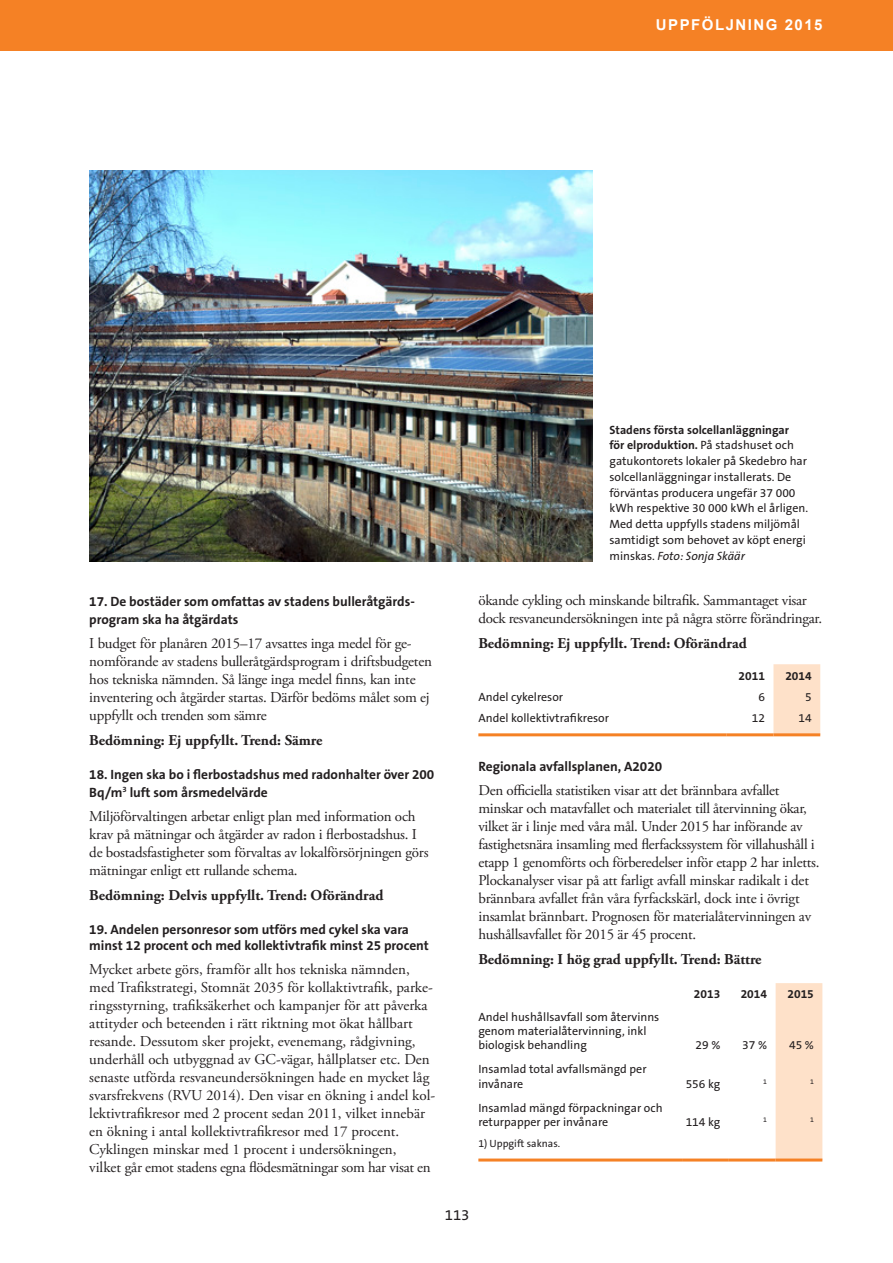
<style>
.page{position:relative;width:893px;height:1263px;background:#fff}
.page>*{position:absolute;margin:0;border:0;box-sizing:border-box;transform-origin:0 0}
.Brödtext{font:15px/18px "Adobe Garamond Pro";letter-spacing:-.015em;color:#231f20}
.Brödtext-2{font:700 15px "Adobe Garamond Pro";color:#231f20}
.t1{font:700 15px "Arial";letter-spacing:.1em;color:#fff}
.t2{font:15px "The Sans B5 Plain";color:#231f20}
.Mellanrubr_2_sv{font:700 13.5px/18px "The Sans B7";color:#231f20}
.Bildtext{font:12px/15.8px "The Sans B5 Plain";color:#231f20}
.Brödtext_Vänsterjust{font:12px/14.4px "The Sans B5 Plain";color:#231f20}
.Brödtext_högerjuster{font:12px "The Sans B5 Plain";color:#231f20}
.Brödtext_högerjuster-2{font:700 12px "The Sans B7";color:#231f20}
.Brödtext_Vänsterjust-2{font:10.5px "The Sans B5 Plain";color:#231f20}
.Brödtext_högerjuster-3{font:7.05px "The Sans B5 Plain";color:#231f20}
.s1{font-family:"The Sans B7";font-weight:700}
.s2{font-style:italic}
</style>
<div class="page">
<div style="left:0;top:0;width:893px;height:51px;background:#f58125"></div>
<div style="left:773px;top:664px;width:47px;height:69px;background:#fee1c9"></div>
<hr style="left:478px;top:733px;width:249px;height:3px;background:#f58125">
<hr style="left:727px;top:733px;width:46px;height:3px;background:#f58125">
<hr style="left:773px;top:733px;width:47px;height:3px;background:#f58125">
<div style="left:775px;top:983px;width:47px;height:175px;background:#fee1c9"></div>
<hr style="left:478px;top:1158px;width:204px;height:3px;background:#f58125">
<hr style="left:682px;top:1158px;width:47px;height:3px;background:#f58125">
<hr style="left:729px;top:1158px;width:47px;height:3px;background:#f58125">
<hr style="left:776px;top:1158px;width:46px;height:3px;background:#f58125">
<img style="left:89px;top:170px;width:503px;height:391px">
<p class="t1" style="left:656px;top:15px;width:168px">UPPFÖLJNING 2015</p>
<p class="Mellanrubr_2_sv" style="left:89px;top:593px;width:327px">17. De bostäder som omfattas av stadens bulleråtgärds&shy;program ska ha åtgärdats</p>
<p class="Brödtext" style="left:89px;top:635px;width:344px">I budget för planåren 2015–17 avsattes inga medel för ge&shy;nomförande av stadens bulleråtgärdsprogram i driftsbudgeten hos tekniska nämnden. Så länge inga medel finns, kan inte inventering och åtgärder startas. Därför bedöms målet som ej uppfyllt och trenden som sämre</p>
<p class="Brödtext-2" style="left:89px;top:731px;width:235px">Bedömning: Ej uppfyllt. Trend: Sämre</p>
<p class="Mellanrubr_2_sv" style="left:89px;top:766px;width:347px">18. Ingen ska bo i flerbostadshus med radonhalter över 200<br>Bq/m<sup>3</sup> luft som årsmedelvärde</p>
<p class="Brödtext" style="left:89px;top:808px;width:341px">Miljöförvaltingen arbetar enligt plan med information och krav på mätningar och åtgärder av radon i flerbostadshus. I de bostadsfastigheter som förvaltas av lokalförsörjningen görs mätningar enligt ett rullande schema.</p>
<p class="Brödtext-2" style="left:89px;top:886px;width:296px">Bedömning: Delvis uppfyllt. Trend: Oförändrad</p>
<p class="Mellanrubr_2_sv" style="left:89px;top:922px;width:341px;line-height:16.2px">19. Andelen personresor som utförs med cykel ska vara minst 12 procent och med kollektivtrafik minst 25 procent</p>
<p class="Brödtext" style="left:89px;top:961px;width:347px">Mycket arbete görs, framför allt hos tekniska nämnden, med Trafikstrategi, Stomnät 2035 för kollaktivtrafik, parke&shy;ringsstyrning, trafiksäkerhet och kampanjer för att påverka attityder och beteenden i rätt riktning mot ökat hållbart resande. Dessutom sker projekt, evenemang, rådgivning, underhåll och utbyggnad av GC-vägar, hållplatser etc. Den senaste utförda resvaneundersökningen hade en mycket låg svarsfrekvens (RVU 2014). Den visar en ökning i andel kol&shy;lektivtrafikresor med 2 procent sedan 2011, vilket innebär en ökning i antal kollektivtrafikresor med 17 procent.<br>Cyklingen minskar med 1 procent i undersökningen,<br>vilket går emot stadens egna flödesmätningar som har visat en</p>
<p class="Bildtext" style="left:609px;top:422px;width:200px"><span class="s1">Stadens första solcellanläggningar<br>för elproduktion.</span> På stadshuset och gatukontorets lokaler på Skedebro har solcellanläggningar installerats. De förväntas producera ungefär 37 000 kWh respektive 30 000 kWh el årligen.<br>Med detta uppfylls stadens miljömål samtidigt som behovet av köpt energi minskas. <span class="s2">Foto: Sonja Skäär</span></p>
<p class="Brödtext" style="left:478px;top:592px;width:345px">ökande cykling och minskande biltrafik. Sammantaget visar dock resvaneundersökningen inte på några större förändringar.</p>
<p class="Brödtext-2" style="left:478px;top:634px;width:270px">Bedömning: Ej uppfyllt. Trend: Oförändrad</p>
<p class="Brödtext_högerjuster-2" style="left:739px;top:669px;width:28px">2011</p>
<p class="Brödtext_högerjuster-2" style="left:785px;top:669px;width:28px">2014</p>
<p class="Brödtext_Vänsterjust" style="left:478px;top:690px;width:86px">Andel cykelresor</p>
<p class="Brödtext_högerjuster" style="left:758px;top:690px;width:8px">6</p>
<p class="Brödtext_högerjuster" style="left:805px;top:690px;width:8px">5</p>
<p class="Brödtext_Vänsterjust" style="left:478px;top:711px;width:132px">Andel kollektivtrafikresor</p>
<p class="Brödtext_högerjuster" style="left:752px;top:712px;width:15px">12</p>
<p class="Brödtext_högerjuster" style="left:799px;top:712px;width:15px">14</p>
<p class="Mellanrubr_2_sv" style="left:478px;top:758px;width:185px">Regionala avfallsplanen, A2020</p>
<p class="Brödtext" style="left:478px;top:782px;width:343px">Den officiella statistiken visar att det brännbara avfallet minskar och matavfallet och materialet till återvinning ökar, vilket är i linje med våra mål. Under 2015 har införande av fastighetsnära insamling med flerfackssystem för villahushåll i etapp 1 genomförts och förberedelser inför etapp 2 har inletts.<br>Plockanalyser visar på att farligt avfall minskar radikalt i det brännbara avfallet från våra fyrfackskärl, dock inte i övrigt insamlat brännbart. Prognosen för materialåtervinningen av hushållsavfallet för 2015 är 45 procent.</p>
<p class="Brödtext-2" style="left:478px;top:950px;width:285px">Bedömning: I hög grad uppfyllt. Trend: Bättre</p>
<p class="Brödtext_högerjuster-2" style="left:694px;top:988px;width:28px">2013</p>
<p class="Brödtext_högerjuster-2" style="left:741px;top:988px;width:28px">2014</p>
<p class="Brödtext_högerjuster-2" style="left:787px;top:988px;width:28px">2015</p>
<p class="Brödtext_Vänsterjust" style="left:478px;top:1010px;width:183px">Andel hushållsavfall som återvinns genom materialåtervinning, inkl biologisk behandling</p>
<p class="Brödtext_högerjuster" style="left:695px;top:1039px;width:26px">29 %</p>
<p class="Brödtext_högerjuster" style="left:742px;top:1039px;width:26px">37 %</p>
<p class="Brödtext_högerjuster" style="left:789px;top:1039px;width:26px">45 %</p>
<p class="Brödtext_Vänsterjust" style="left:478px;top:1063px;width:170px">Insamlad total avfallsmängd per invånare</p>
<p class="Brödtext_Vänsterjust" style="left:478px;top:1101px;width:186px">Insamlad mängd förpackningar och returpapper per invånare</p>
<p class="Brödtext_Vänsterjust-2" style="left:478px;top:1138px;width:83px">1) Uppgift saknas.</p>
<p class="Brödtext_högerjuster" style="left:686px;top:1077px;width:36px">556 kg</p>
<p class="Brödtext_högerjuster-3" style="left:763px;top:1078px;width:5px">1</p>
<p class="Brödtext_högerjuster-3" style="left:810px;top:1078px;width:5px">1</p>
<p class="Brödtext_högerjuster" style="left:686px;top:1116px;width:36px">114 kg</p>
<p class="Brödtext_högerjuster-3" style="left:763px;top:1116px;width:5px">1</p>
<p class="Brödtext_högerjuster-3" style="left:810px;top:1116px;width:5px">1</p>
<p class="t2" style="left:445px;top:1207px;width:26px">113</p>
</div>
